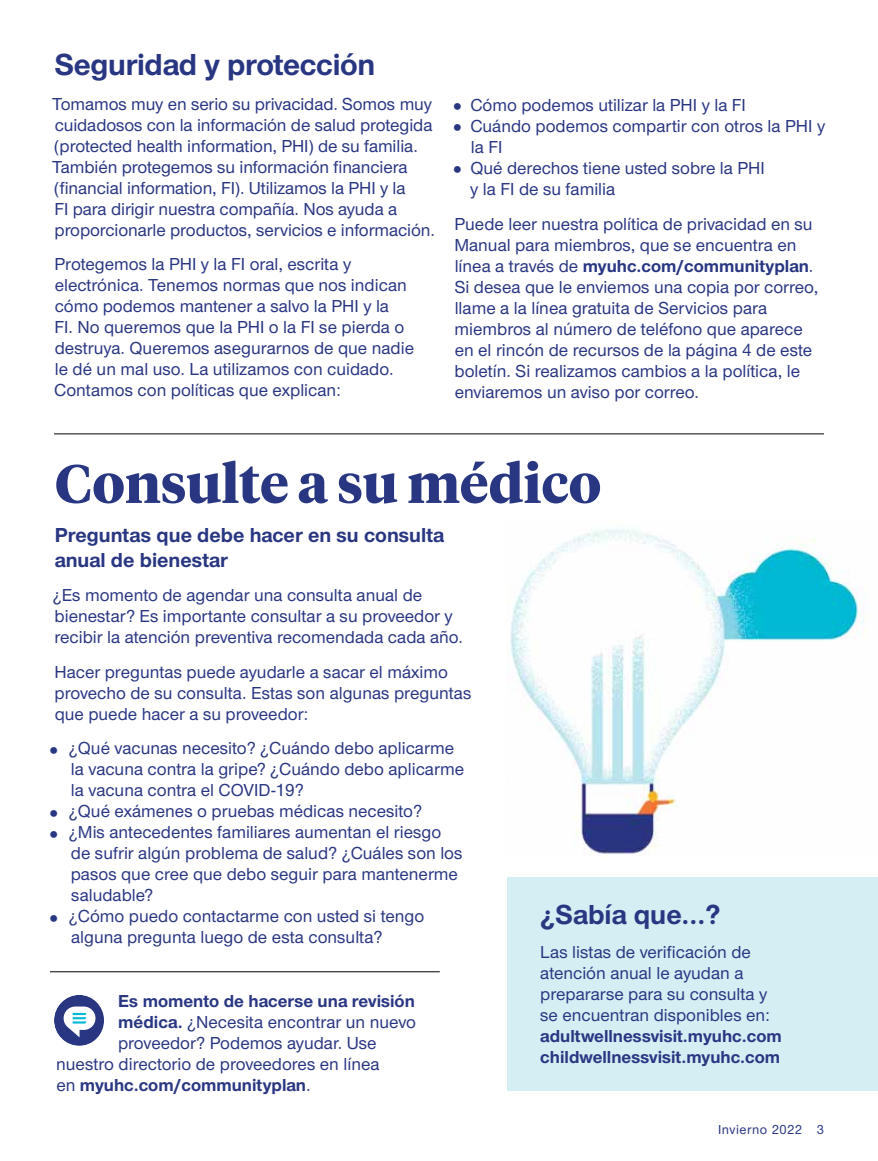
<style>
.page{position:relative;width:878px;height:1161px;background:#fff}
.page>*{position:absolute;margin:0;border:0;box-sizing:border-box;transform-origin:0 0}
.t1{font:700 54px "UHC Serif Headline";color:#293682}
.t2{font:700 31.5px "UHC Sans";letter-spacing:-.01em;color:#293682}
.t3{font:700 28.5px "UHC Sans";color:#293682}
.t4{font:700 21px/25.2px "UHC Sans";color:#293682}
.t5{font:500 18px/21px "UHC Sans";color:#293682}
.t6{font:700 18px/21px "UHC Sans";color:#293682}
.t7{font:500 13.5px "UHC Sans";letter-spacing:.04em;color:#293682}
.s1{font-weight:500}
.s2{font-weight:700}
</style>
<div class="page">
<div style="left:508px;top:878px;width:370px;height:213px;background:#d5eef4"></div>
<hr style="left:50px;top:972px;width:390px;height:1px;background:#000">
<hr style="left:54px;top:434px;width:770px;height:1px;background:#000">
<svg style="left:54px;top:995px;width:50px;height:51px"></svg>
<img style="left:510px;top:528px;width:357px;height:329px">
<h1 class="t2" style="left:55px;top:43px;width:322px">Seguridad y protección</h1>
<p class="t5" style="left:52px;top:92px;width:381px">Tomamos muy en serio su privacidad. Somos muy</p>
<p class="t5" style="left:52px;top:113px;width:382px">cuidadosos con la información de salud protegida (protected health information, PHI) de su familia.<br>También protegemos su información financiera (financial information, FI). Utilizamos la PHI y la<br>FI para dirigir nuestra compañía. Nos ayuda a</p>
<p class="t5" style="left:55px;top:218px;width:382px">proporcionarle productos, servicios e información.</p>
<p class="t5" style="left:54px;top:253px;width:298px">Protegemos la PHI y la FI oral, escrita y</p>
<p class="t5" style="left:55px;top:274px;width:353px">electrónica. Tenemos normas que nos indican</p>
<p class="t5" style="left:54px;top:295px;width:351px">cómo podemos mantener a salvo la PHI y la<br>FI. No queremos que la PHI o la FI se pierda o</p>
<p class="t5" style="left:55px;top:337px;width:361px">destruya. Queremos asegurarnos de que nadie</p>
<p class="t5" style="left:54px;top:358px;width:341px">le dé un mal uso. La utilizamos con cuidado.<br>Contamos con políticas que explican:</p>
<p class="t5" style="left:470px;top:94px;width:356px">Cómo podemos utilizar la PHI y la FI<br>Cuándo podemos compartir con otros la PHI y</p>
<p class="t5" style="left:470px;top:136px;width:296px">la FI<br>Qué derechos tiene usted sobre la PHI</p>
<p class="t5" style="left:470px;top:178px;width:146px">y la FI de su familia</p>
<p class="t5" style="left:454px;top:212px;width:360px">Puede leer nuestra política de privacidad en su</p>
<p class="t5" style="left:454px;top:233px;width:343px">Manual para miembros, que se encuentra en</p>
<p class="t6" style="left:454px;top:254px;width:360px"><span class="s1">línea a través de</span> myuhc.com/communityplan<span class="s1">.</span></p>
<p class="t5" style="left:454px;top:275px;width:365px">Si desea que le enviemos una copia por correo,</p>
<p class="t5" style="left:454px;top:296px;width:314px">llame a la línea gratuita de Servicios para</p>
<p class="t5" style="left:454px;top:317px;width:350px">miembros al número de teléfono que aparece</p>
<p class="t5" style="left:454px;top:338px;width:359px">en el rincón de recursos de la página 4 de este</p>
<p class="t5" style="left:454px;top:359px;width:347px">boletín. Si realizamos cambios a la política, le</p>
<p class="t5" style="left:454px;top:380px;width:246px">enviaremos un aviso por correo.</p>
<h1 class="t1" style="left:55px;top:446px;width:548px">Consulte a su médico</h1>
<h3 class="t4" style="left:55px;top:521px;width:391px">Preguntas que debe hacer en su consulta anual de bienestar</h3>
<p class="t5" style="left:53px;top:584px;width:412px">¿Es momento de agendar una consulta anual de bienestar? Es importante consultar a su proveedor y recibir la atención preventiva recomendada cada año.</p>
<p class="t5" style="left:54px;top:661px;width:418px">Hacer preguntas puede ayudarle a sacar el máximo provecho de su consulta. Estas son algunas preguntas que puede hacer a su proveedor:</p>
<p class="t5" style="left:69px;top:737px;width:396px">¿Qué vacunas necesito? ¿Cuándo debo aplicarme la vacuna contra la gripe? ¿Cuándo debo aplicarme la vacuna contra el COVID-19?</p>
<p class="t5" style="left:69px;top:800px;width:355px">¿Qué exámenes o pruebas médicas necesito?</p>
<p class="t5" style="left:69px;top:821px;width:395px">¿Mis antecedentes familiares aumentan el riesgo de sufrir algún problema de salud? ¿Cuáles son los pasos que cree que debo seguir para mantenerme saludable?</p>
<p class="t5" style="left:69px;top:905px;width:357px">¿Cómo puedo contactarme con usted si tengo alguna pregunta luego de esta consulta?</p>
<h2 class="t3" style="left:540px;top:895px;width:182px">¿Sabía que...?</h2>
<p class="t5" style="left:540px;top:941px;width:231px">Las listas de verificación de atención anual le ayudan a prepararse para su consulta y se encuentran disponibles en:</p>
<p class="t6" style="left:540px;top:1025px;width:243px">adultwellnessvisit.myuhc.com childwellnessvisit.myuhc.com</p>
<p class="t6" style="left:118px;top:990px;width:298px">Es momento de hacerse una revisión</p>
<p class="t5" style="left:118px;top:1011px;width:299px"><span class="s2">médica.</span> ¿Necesita encontrar un nuevo</p>
<p class="t5" style="left:118px;top:1032px;width:260px">proveedor? Podemos ayudar. Use</p>
<p class="t5" style="left:56px;top:1053px;width:325px">nuestro directorio de proveedores en línea</p>
<p class="t6" style="left:56px;top:1074px;width:256px"><span class="s1">en</span> myuhc.com/communityplan<span class="s1">.</span></p>
<p class="t7" style="left:718px;top:1120px;width:86px">Invierno 2022</p>
<p class="t7" style="left:816px;top:1120px;width:9px">3</p>
</div>
